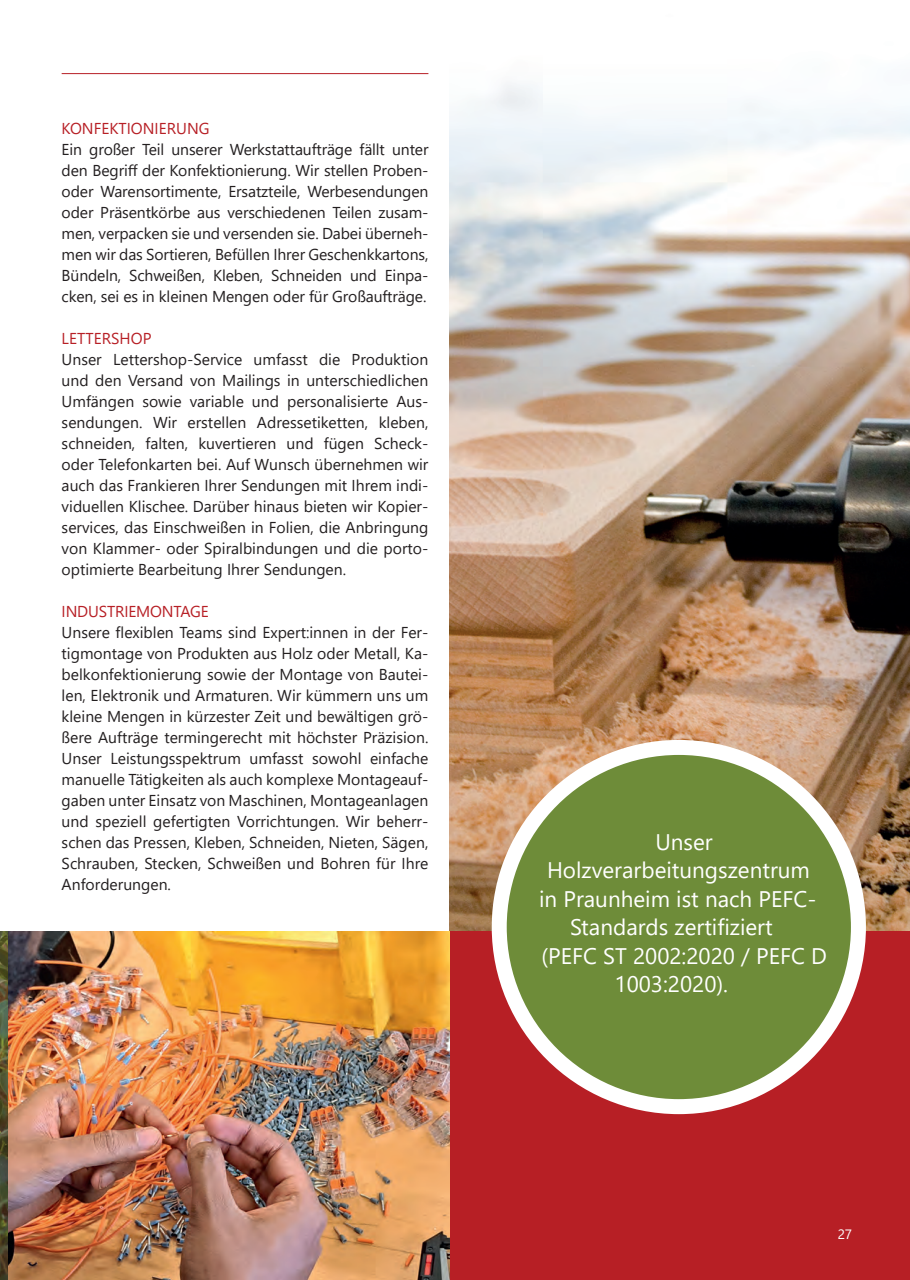
<style>
.page{position:relative;width:910px;height:1280px;background:#fff}
.page>*{position:absolute;margin:0;border:0;box-sizing:border-box;transform-origin:0 0}
.t1{font:22.5px "Segoe UI";color:#fff}
.t2{font:15.75px/21px "Segoe UI";color:#231f20;text-align:justify}
.t3{font:15.75px "Segoe UI";color:#b71f25}
.t4{font:13.5px "Segoe UI";color:#fff}
</style>
<div class="page">
<img style="left:0;top:931px;width:9px;height:349px">
<img style="left:450px;top:83px;width:460px;height:848px">
<img style="left:9px;top:931px;width:901px;height:349px">
<hr style="left:62px;top:73px;width:366px;height:1px;background:#b71f25">
<div style="left:499px;top:747px;width:359px;height:360px;background:#6e8c39;border-radius:50%"></div>
<div style="left:492px;top:740px;width:374px;height:374px;border:15px solid #fff;border-radius:50%"></div>
<p class="t3" style="left:62px;top:113px;width:149px">KONFEKTIONIERUNG</p>
<p class="t2" style="left:62px;top:137px;width:368px">Ein großer Teil unserer Werkstattaufträge fällt unter den Begriff der Konfektionierung. Wir stellen Proben&shy;oder Warensortimente, Ersatzteile, Werbesendungen oder Präsentkörbe aus verschiedenen Teilen zusam&shy;men, verpacken sie und versenden sie. Dabei überneh&shy;men wir das Sortieren, Befüllen Ihrer Geschenkkartons, Bündeln, Schweißen, Kleben, Schneiden und Einpa&shy;cken, sei es in kleinen Mengen oder für Großaufträge.</p>
<p class="t3" style="left:62px;top:323px;width:91px">LETTERSHOP</p>
<p class="t2" style="left:62px;top:347px;width:368px;text-align:left">Unser Lettershop-Service umfasst die Produktion und den Versand von Mailings in unterschiedlichen Umfängen sowie variable und personalisierte Aus&shy;sendungen. Wir erstellen Adressetiketten, kleben, schneiden, falten, kuvertieren und fügen Scheck&shy;oder Telefonkarten bei. Auf Wunsch übernehmen wir auch das Frankieren Ihrer Sendungen mit Ihrem indi&shy;viduellen Klischee. Darüber hinaus bieten wir Kopier&shy;services, das Einschweißen in Folien, die Anbringung von Klammer- oder Spiralbindungen und die porto&shy;optimierte Bearbeitung Ihrer Sendungen.</p>
<p class="t3" style="left:62px;top:596px;width:149px">INDUSTRIEMONTAGE</p>
<p class="t2" style="left:62px;top:620px;width:368px">Unsere flexiblen Teams sind Expert:innen in der Fer&shy;tigmontage von Produkten aus Holz oder Metall, Ka&shy;belkonfektionierung sowie der Montage von Bautei&shy;len, Elektronik und Armaturen. Wir kümmern uns um kleine Mengen in kürzester Zeit und bewältigen grö&shy;ßere Aufträge termingerecht mit höchster Präzision.<br>Unser Leistungsspektrum umfasst sowohl einfache manuelle Tätigkeiten als auch komplexe Montageauf&shy;gaben unter Einsatz von Maschinen, Montageanlagen und speziell gefertigten Vorrichtungen. Wir beherr&shy;schen das Pressen, Kleben, Schneiden, Nieten, Sägen, Schrauben, Stecken, Schweißen und Bohren für Ihre Anforderungen.</p>
<h1 class="t1" style="left:655px;top:820px;width:59px">Unser</h1>
<h1 class="t1" style="left:547px;top:849px;width:264px">Holzverarbeitungszentrum</h1>
<h1 class="t1" style="left:539px;top:877px;width:276px">in Praunheim ist nach PEFC-</h1>
<h1 class="t1" style="left:570px;top:906px;width:204px">Standards zertifiziert</h1>
<h1 class="t1" style="left:541px;top:934px;width:287px">(PEFC ST 2002:2020 / PEFC D</h1>
<h1 class="t1" style="left:615px;top:963px;width:115px">1003:2020).</h1>
<p class="t4" style="left:838px;top:1221px;width:16px">27</p>
</div>
